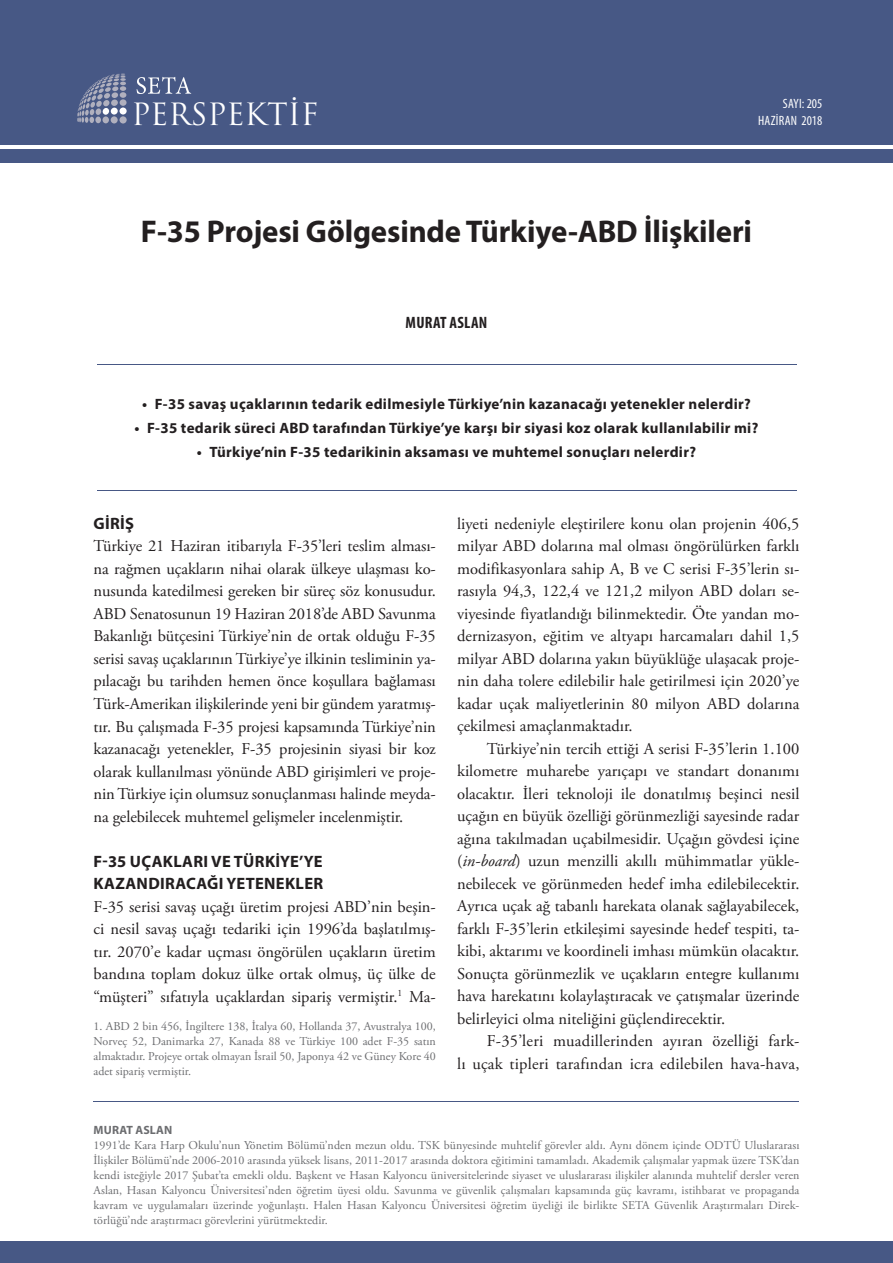
<style>
.page{position:relative;width:893px;height:1263px;background:#fff}
.page>*{position:absolute;margin:0;border:0;box-sizing:border-box;transform-origin:0 0}
.t1{font:700 31.5px "Myriad Pro";letter-spacing:-.005em;color:#231f20}
.t2{font:29.85px "Trajan Pro";color:#fff}
.t3{font:16.5px/22.5px "Adobe Garamond Pro";color:#231f20;text-align:justify}
.baslik1{font:700 16.5px/22.6px "Myriad Pro";letter-spacing:.02em;color:#231f20}
.t4{font:700 condensed 16.5px "Myriad Pro";letter-spacing:.02em;color:#231f20}
.t5{font:700 15px "Myriad Pro";letter-spacing:.02em;color:#231f20}
.t6{font:condensed 13.5px "Myriad Pro";letter-spacing:.02em;color:#fff}
.dipnot_metni{font:12px/15px "Adobe Garamond Pro";color:#6c6d70;text-align:justify}
.dipnot_metni-2{font:700 12px "Myriad Pro";letter-spacing:.015em;color:#6c6d70}
.s1{font-style:italic}
</style>
<div class="page">
<div style="left:0;top:0;width:893px;height:145px;background:#475885"></div>
<div style="left:0;top:149px;width:893px;height:13px;background:#475885"></div>
<svg style="left:77px;top:74px;width:49px;height:49px"></svg>
<div style="left:120px;top:99px;width:7px;height:7px;background:#b0b0be;border-radius:50%"></div>
<div style="left:119px;top:108px;width:8px;height:7px;background:#fff;border-radius:50%"></div>
<div style="left:119px;top:116px;width:8px;height:8px;background:#b0b0be;border-radius:50%"></div>
<svg style="left:137px;top:77px;width:54px;height:17px"></svg>
<hr style="left:97px;top:364px;width:699px;height:1px;background:#475885">
<hr style="left:97px;top:490px;width:699px;height:1px;background:#475885">
<hr style="left:94px;top:1101px;width:705px;height:1px;background:#475885">
<div style="left:0;top:1242px;width:893px;height:21px;background:#475885"></div>
<p class="t2" style="left:131px;top:95px;width:189px">PERSPEKTİF</p>
<p class="t6" style="left:783px;top:96px;width:41px">SAYI: 205</p>
<p class="t6" style="left:758px;top:112px;width:66px">HAZIRAN 2018</p>
<p class="t1" style="left:141px;top:211px;width:613px">F-35 Projesi Gölgesinde Türkiye-ABD İlişkileri</p>
<p class="t4" style="left:406px;top:312px;width:83px">MURAT ASLAN</p>
<p class="t5" style="left:142px;top:394px;width:610px">• F-35 savaş uçaklarının tedarik edilmesiyle Türkiye’nin kazanacağı yetenekler nelerdir?</p>
<p class="t5" style="left:135px;top:418px;width:625px">• F-35 tedarik süreci ABD tarafından Türkiye’ye karşı bir siyasi koz olarak kullanılabilir mi?</p>
<p class="t5" style="left:197px;top:442px;width:501px">• Türkiye’nin F-35 tedarikinin aksaması ve muhtemel sonuçları nelerdir?</p>
<p class="baslik1" style="left:94px;top:511px;width:42px">GIRIŞ</p>
<p class="t3" style="left:94px;top:536px;width:344px">Türkiye 21 Haziran itibarıyla F-35’leri teslim alması&shy;na rağmen uçakların nihai olarak ülkeye ulaşması ko&shy;nusunda katedilmesi gereken bir süreç söz konusudur.<br>ABD Senatosunun 19 Haziran 2018’de ABD Savunma Bakanlığı bütçesini Türkiye’nin de ortak olduğu F-35 serisi savaş uçaklarının Türkiye’ye ilkinin tesliminin ya&shy;pılacağı bu tarihden hemen önce koşullara bağlaması Türk-Amerikan ilişkilerinde yeni bir gündem yaratmış&shy;tır. Bu çalışmada F-35 projesi kapsamında Türkiye’nin kazanacağı yetenekler, F-35 projesinin siyasi bir koz olarak kullanılması yönünde ABD girişimleri ve proje&shy;nin Türkiye için olumsuz sonuçlanması halinde meyda&shy;na gelebilecek muhtemel gelişmeler incelenmiştir.</p>
<p class="baslik1" style="left:94px;top:849px;width:231px">F-35 UÇAKLARI VE TÜRKIYE’YE<br>KAZANDIRACAĞI YETENEKLER</p>
<p class="t3" style="left:94px;top:896px;width:344px">F-35 serisi savaş uçağı üretim projesi ABD’nin beşin&shy;ci nesil savaş uçağı tedariki için 1996’da başlatılmış&shy;tır. 2070’e kadar uçması öngörülen uçakların üretim bandına toplam dokuz ülke ortak olmuş, üç ülke de “müşteri” sıfatıyla uçaklardan sipariş vermiştir.<sup>1</sup> Ma-</p>
<p class="dipnot_metni" style="left:94px;top:1019px;width:344px">1. ABD 2 bin 456, İngiltere 138, İtalya 60, Hollanda 37, Avustralya 100, Norveç 52, Danimarka 27, Kanada 88 ve Türkiye 100 adet F-35 satın almaktadır. Projeye ortak olmayan İsrail 50, Japonya 42 ve Güney Kore 40 adet sipariş vermiştir.</p>
<p class="t3" style="left:457px;top:513px;width:344px">liyeti nedeniyle eleştirilere konu olan projenin 406,5 milyar ABD dolarına mal olması öngörülürken farklı modifikasyonlara sahip A, B ve C serisi F-35’lerin sı&shy;rasıyla 94,3, 122,4 ve 121,2 milyon ABD doları se&shy;viyesinde fiyatlandığı bilinmektedir. Öte yandan mo&shy;dernizasyon, eğitim ve altyapı harcamaları dahil 1,5 milyar ABD dolarına yakın büyüklüğe ulaşacak proje&shy;nin daha tolere edilebilir hale getirilmesi için 2020’ye kadar uçak maliyetlerinin 80 milyon ABD dolarına çekilmesi amaçlanmaktadır.</p>
<p class="t3" style="left:457px;top:738px;width:344px;text-indent:30px">Türkiye’nin tercih ettiği A serisi F-35’lerin 1.100 kilometre muharebe yarıçapı ve standart donanımı olacaktır. İleri teknoloji ile donatılmış beşinci nesil uçağın en büyük özelliği görünmezliği sayesinde radar ağına takılmadan uçabilmesidir. Uçağın gövdesi içine (<span class="s1">in-board</span>) uzun menzilli akıllı mühimmatlar yükle&shy;nebilecek ve görünmeden hedef imha edilebilecektir.<br>Ayrıca uçak ağ tabanlı harekata olanak sağlayabilecek, farklı F-35’lerin etkileşimi sayesinde hedef tespiti, ta&shy;kibi, aktarımı ve koordineli imhası mümkün olacaktır.<br>Sonuçta görünmezlik ve uçakların entegre kullanımı hava harekatını kolaylaştıracak ve çatışmalar üzerinde belirleyici olma niteliğini güçlendirecektir.</p>
<p class="t3" style="left:457px;top:1030px;width:344px;text-align:right">F-35’leri muadillerinden ayıran özelliği fark-<br>lı uçak tipleri tarafından icra edilebilen hava-hava,</p>
<p class="dipnot_metni-2" style="left:94px;top:1122px;width:80px">MURAT ASLAN</p>
<p class="dipnot_metni" style="left:94px;top:1138px;width:707px">1991’de Kara Harp Okulu’nun Yönetim Bölümü’nden mezun oldu. TSK bünyesinde muhtelif görevler aldı. Aynı dönem içinde ODTÜ Uluslararası İlişkiler Bölümü’nde 2006-2010 arasında yüksek lisans, 2011-2017 arasında doktora eğitimini tamamladı. Akademik çalışmalar yapmak üzere TSK’dan kendi isteğiyle 2017 Şubat’ta emekli oldu. Başkent ve Hasan Kalyoncu üniversitelerinde siyaset ve uluslararası ilişkiler alanında muhtelif dersler veren Aslan, Hasan Kalyoncu Üniversitesi’nden öğretim üyesi oldu. Savunma ve güvenlik çalışmaları kapsamında güç kavramı, istihbarat ve propaganda kavram ve uygulamaları üzerinde yoğunlaştı. Halen Hasan Kalyoncu Üniversitesi öğretim üyeliği ile birlikte SETA Güvenlik Araştırmaları Direk&shy;törlüğü’nde araştırmacı görevlerini yürütmektedir.</p>
</div>
